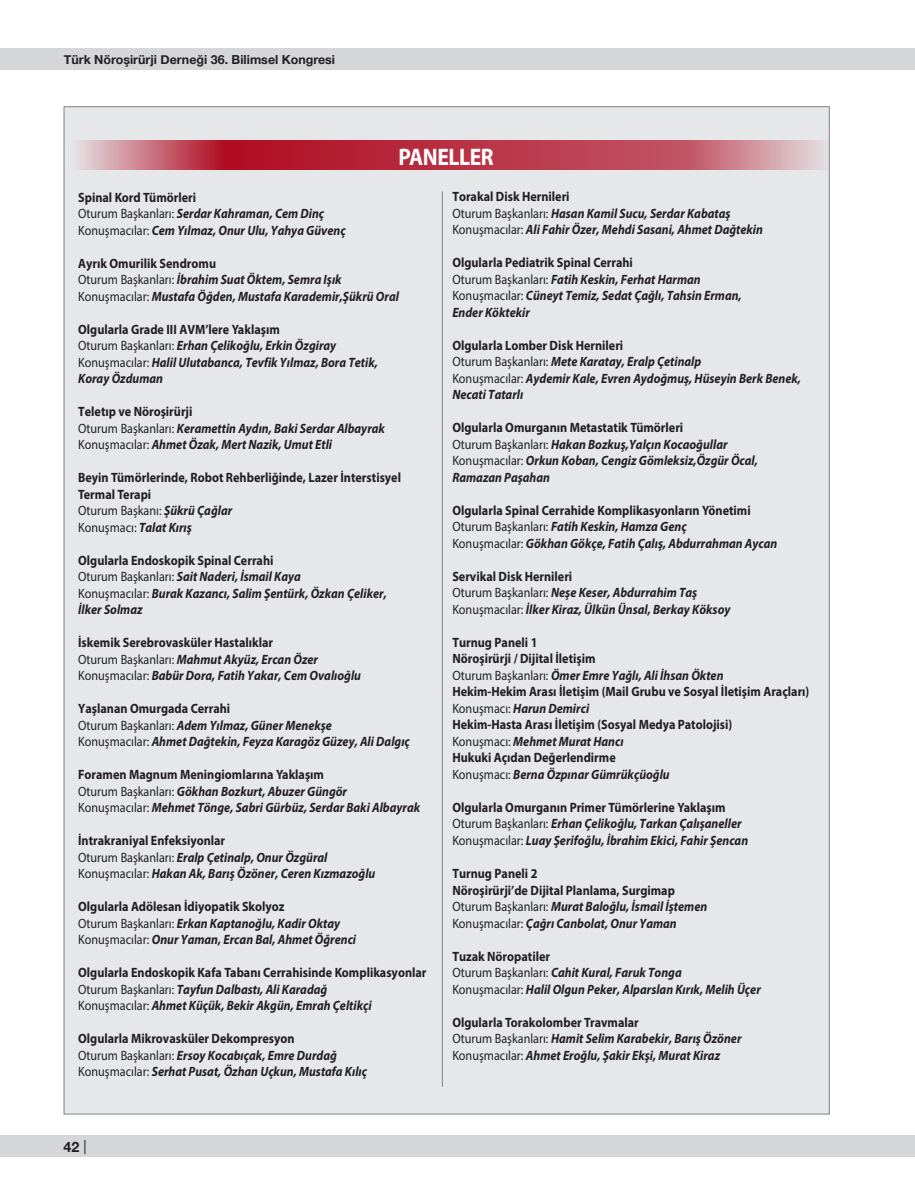
<style>
.page{position:relative;width:915px;height:1191px;background:#fff}
.page>*{position:absolute;margin:0;border:0;box-sizing:border-box;transform-origin:0 0}
.t1{font:700 24px "Myriad Pro";letter-spacing:-.02em;color:#fff;scale:.9 1}
.t2{font:700 14.25px "Helvetica Neue";color:#231f20}
.t3{font:italic 700 13.5px/16.5px "Myriad Pro";color:#231f20;scale:.9 1}
.t4{font:700 13.5px/16.5px "Myriad Pro";color:#231f20;scale:.9 1}
.t5{font:700 12.45px "Helvetica Neue";color:#231f20}
.s1{font-style:normal}
.s2{font-weight:400;font-style:normal}
.s3{font-weight:400}
.s4{font-style:italic}
</style>
<div class="page">
<div style="left:64px;top:106px;width:765px;height:1008px;background:#e6e7e9;border:1px solid #808285"></div>
<div style="left:0;top:49px;width:914px;height:21px;background:#d5d6d8"></div>
<div style="left:0;top:1135px;width:914px;height:22px;background:#d5d6d8"></div>
<svg style="left:64px;top:140px;width:765px;height:30px;background:#c15363"></svg>
<hr style="left:442px;top:191px;width:1px;height:895px;background:#808285">
<p class="t5" style="left:64px;top:49px;width:273px">Türk Nöroşirürji Derneği 36. Bilimsel Kongresi</p>
<h1 class="t1" style="left:398px;top:141px;width:107px">PANELLER</h1>
<p class="t3" style="left:78px;top:188px;width:299px"><span class="s1">Spinal Kord Tümörleri<br></span><span class="s2">Oturum Başkanları:</span> Serdar Kahraman, Cem Dinç<br><span class="s2">Konuşmacılar:</span> Cem Yılmaz, Onur Ulu, Yahya Güvenç</p>
<p class="t3" style="left:78px;top:254px;width:358px"><span class="s1">Ayrık Omurilik Sendromu<br></span><span class="s2">Oturum Başkanları:</span> İbrahim Suat Öktem, Semra Işık<br><span class="s2">Konuşmacılar:</span> Mustafa Öğden, Mustafa Karademir,Şükrü Oral</p>
<p class="t3" style="left:78px;top:320px;width:334px"><span class="s1">Olgularla Grade III AVM’lere Yaklaşım<br></span><span class="s2">Oturum Başkanları:</span> Erhan Çelikoğlu, Erkin Özgiray <span class="s2">Konuşmacılar:</span> Halil Ulutabanca, Tevfik Yılmaz, Bora Tetik, Koray Özduman</p>
<p class="t3" style="left:78px;top:403px;width:342px"><span class="s1">Teletıp ve Nöroşirürji<br></span><span class="s2">Oturum Başkanları:</span> Keramettin Aydın, Baki Serdar Albayrak<br><span class="s2">Konuşmacılar:</span> Ahmet Özak, Mert Nazik, Umut Etli</p>
<p class="t4" style="left:78px;top:469px;width:360px">Beyin Tümörlerinde, Robot Rehberliğinde, Lazer İnterstisyel<br>Termal Terapi<br><span class="s3">Oturum Başkanı:</span> <span class="s4">Şükrü Çağlar<br></span><span class="s3">Konuşmacı:</span> <span class="s4">Talat Kırış</span></p>
<p class="t3" style="left:78px;top:551px;width:344px"><span class="s1">Olgularla Endoskopik Spinal Cerrahi<br></span><span class="s2">Oturum Başkanları:</span> Sait Naderi, İsmail Kaya<br><span class="s2">Konuşmacılar:</span> Burak Kazancı, Salim Şentürk, Özkan Çeliker, İlker Solmaz</p>
<p class="t3" style="left:78px;top:634px;width:316px"><span class="s1">İskemik Serebrovasküler Hastalıklar<br></span><span class="s2">Oturum Başkanları:</span> Mahmut Akyüz, Ercan Özer<br><span class="s2">Konuşmacılar:</span> Babür Dora, Fatih Yakar, Cem Ovalıoğlu</p>
<p class="t3" style="left:78px;top:700px;width:370px"><span class="s1">Yaşlanan Omurgada Cerrahi<br></span><span class="s2">Oturum Başkanları:</span> Adem Yılmaz, Güner Menekşe<br><span class="s2">Konuşmacılar:</span> Ahmet Dağtekin, Feyza Karagöz Güzey, Ali Dalgıç</p>
<p class="t3" style="left:78px;top:766px;width:381px"><span class="s1">Foramen Magnum Meningiomlarına Yaklaşım<br></span><span class="s2">Oturum Başkanları:</span> Gökhan Bozkurt, Abuzer Güngör<br><span class="s2">Konuşmacılar:</span> Mehmet Tönge, Sabri Gürbüz, Serdar Baki Albayrak</p>
<p class="t3" style="left:78px;top:832px;width:332px"><span class="s1">İntrakraniyal Enfeksiyonlar<br></span><span class="s2">Oturum Başkanları:</span> Eralp Çetinalp, Onur Özgüral<br><span class="s2">Konuşmacılar:</span> Hakan Ak, Barış Özöner, Ceren Kızmazoğlu</p>
<p class="t3" style="left:78px;top:898px;width:310px"><span class="s1">Olgularla Adölesan İdiyopatik Skolyoz<br></span><span class="s2">Oturum Başkanları:</span> Erkan Kaptanoğlu, Kadir Oktay<br><span class="s2">Konuşmacılar:</span> Onur Yaman, Ercan Bal, Ahmet Öğrenci</p>
<p class="t3" style="left:78px;top:964px;width:388px"><span class="s1">Olgularla Endoskopik Kafa Tabanı Cerrahisinde Komplikasyonlar<br></span><span class="s2">Oturum Başkanları:</span> Tayfun Dalbastı, Ali Karadağ<br><span class="s2">Konuşmacılar:</span> Ahmet Küçük, Bekir Akgün, Emrah Çeltikçi</p>
<p class="t3" style="left:78px;top:1030px;width:322px"><span class="s1">Olgularla Mikrovasküler Dekompresyon<br></span><span class="s2">Oturum Başkanları:</span> Ersoy Kocabıçak, Emre Durdağ<br><span class="s2">Konuşmacılar:</span> Serhat Pusat, Özhan Uçkun, Mustafa Kılıç</p>
<p class="t2" style="left:64px;top:1136px;width:24px">42 <span class="s3">|</span></p>
<p class="t3" style="left:452px;top:188px;width:346px"><span class="s1">Torakal Disk Hernileri<br></span><span class="s2">Oturum Başkanları:</span> Hasan Kamil Sucu, Serdar Kabataş<br><span class="s2">Konuşmacılar:</span> Ali Fahir Özer, Mehdi Sasani, Ahmet Dağtekin</p>
<p class="t3" style="left:452px;top:254px;width:323px"><span class="s1">Olgularla Pediatrik Spinal Cerrahi<br></span><span class="s2">Oturum Başkanları:</span> Fatih Keskin, Ferhat Harman <span class="s2">Konuşmacılar:</span> Cüneyt Temiz, Sedat Çağlı, Tahsin Erman, Ender Köktekir</p>
<p class="t3" style="left:452px;top:337px;width:389px"><span class="s1">Olgularla Lomber Disk Hernileri<br></span><span class="s2">Oturum Başkanları:</span> Mete Karatay, Eralp Çetinalp<br><span class="s2">Konuşmacılar:</span> Aydemir Kale, Evren Aydoğmuş, Hüseyin Berk Benek, Necati Tatarlı</p>
<p class="t3" style="left:452px;top:419px;width:341px"><span class="s1">Olgularla Omurganın Metastatik Tümörleri<br></span><span class="s2">Oturum Başkanları:</span> Hakan Bozkuş,Yalçın Kocaoğullar <span class="s2">Konuşmacılar:</span> Orkun Koban, Cengiz Gömleksiz,Özgür Öcal, Ramazan Paşahan</p>
<p class="t3" style="left:452px;top:502px;width:362px"><span class="s1">Olgularla Spinal Cerrahide Komplikasyonların Yönetimi<br></span><span class="s2">Oturum Başkanları:</span> Fatih Keskin, Hamza Genç<br><span class="s2">Konuşmacılar:</span> Gökhan Gökçe, Fatih Çalış, Abdurrahman Aycan</p>
<p class="t3" style="left:452px;top:568px;width:310px"><span class="s1">Servikal Disk Hernileri<br></span><span class="s2">Oturum Başkanları:</span> Neşe Keser, Abdurrahim Taş<br><span class="s2">Konuşmacılar:</span> İlker Kiraz, Ülkün Ünsal, Berkay Köksoy</p>
<p class="t4" style="left:452px;top:633px;width:398px">Turnug Paneli 1<br>Nöroşirürji / Dijital İletişim<br><span class="s3">Oturum Başkanları:</span> <span class="s4">Ömer Emre Yağlı, Ali İhsan Ökten<br></span>Hekim-Hekim Arası İletişim (Mail Grubu ve Sosyal İletişim Araçları)<br><span class="s3">Konuşmacı:</span> <span class="s4">Harun Demirci<br></span>Hekim-Hasta Arası İletişim (Sosyal Medya Patolojisi)<br><span class="s3">Konuşmacı:</span> <span class="s4">Mehmet Murat Hancı<br></span>Hukuki Açıdan Değerlendirme<br><span class="s3">Konuşmacı:</span> <span class="s4">Berna Özpınar Gümrükçüoğlu</span></p>
<p class="t3" style="left:452px;top:798px;width:330px"><span class="s1">Olgularla Omurganın Primer Tümörlerine Yaklaşım<br></span><span class="s2">Oturum Başkanları:</span> Erhan Çelikoğlu, Tarkan Çalışaneller<br><span class="s2">Konuşmacılar:</span> Luay Şerifoğlu, İbrahim Ekici, Fahir Şencan</p>
<p class="t4" style="left:452px;top:864px;width:285px">Turnug Paneli 2<br>Nöroşirürji’de Dijital Planlama, Surgimap <span class="s3">Oturum Başkanları:</span> <span class="s4">Murat Baloğlu, İsmail İştemen </span><span class="s3">Konuşmacılar:</span> <span class="s4">Çağrı Canbolat, Onur Yaman</span></p>
<p class="t3" style="left:452px;top:947px;width:344px"><span class="s1">Tuzak Nöropatiler<br></span><span class="s2">Oturum Başkanları:</span> Cahit Kural, Faruk Tonga<br><span class="s2">Konuşmacılar:</span> Halil Olgun Peker, Alparslan Kırık, Melih Üçer</p>
<p class="t3" style="left:452px;top:1013px;width:323px"><span class="s1">Olgularla Torakolomber Travmalar<br></span><span class="s2">Oturum Başkanları:</span> Hamit Selim Karabekir, Barış Özöner<br><span class="s2">Konuşmacılar:</span> Ahmet Eroğlu, Şakir Ekşi, Murat Kiraz</p>
</div>
